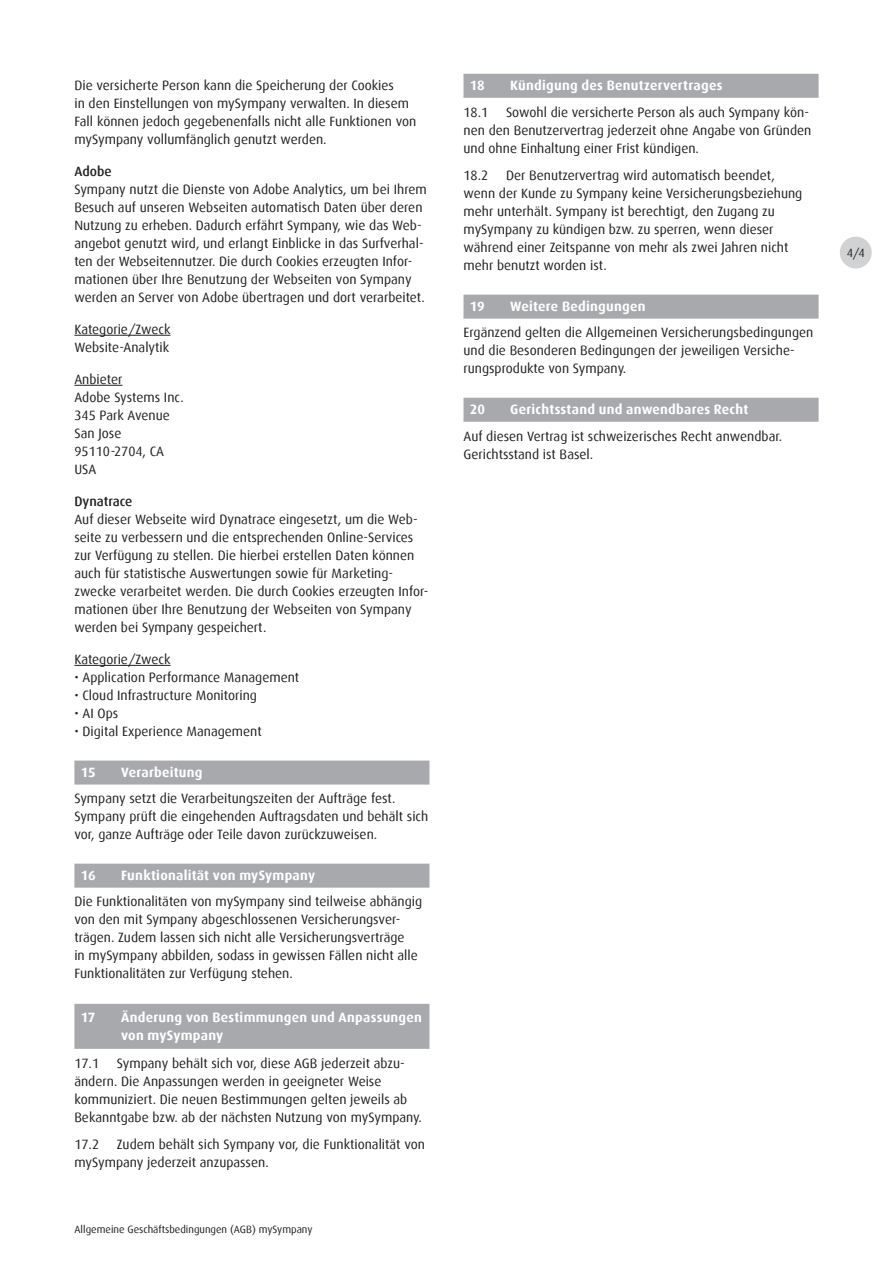
<style>
.page{position:relative;width:893px;height:1263px;background:#fff}
.page>*{position:absolute;margin:0;border:0;box-sizing:border-box;transform-origin:0 0}
.t1{font:13.5px/18px "Dax";color:#231f20}
.t2{font:700 13.5px/18px "Dax";letter-spacing:.02em;color:#fff}
.t3{font:500 13.5px "Dax";color:#231f20}
.t4{font:12px "Dax";color:#231f20}
.t5{font:10.5px "Dax";color:#231f20}
</style>
<div class="page">
<hr style="left:74px;top:335px;width:97px;height:1px;background:#231f20">
<hr style="left:74px;top:385px;width:48px;height:1px;background:#231f20">
<hr style="left:74px;top:665px;width:97px;height:1px;background:#231f20">
<div style="left:74px;top:760px;width:355px;height:24px;background:#a8a9ad"></div>
<div style="left:74px;top:864px;width:355px;height:24px;background:#a8a9ad"></div>
<div style="left:74px;top:1004px;width:355px;height:45px;background:#a8a9ad"></div>
<div style="left:463px;top:74px;width:356px;height:24px;background:#a8a9ad"></div>
<div style="left:463px;top:295px;width:356px;height:24px;background:#a8a9ad"></div>
<div style="left:463px;top:398px;width:356px;height:24px;background:#a8a9ad"></div>
<div style="left:840px;top:237px;width:32px;height:31px;background:#d1d2d4;border-radius:50%"></div>
<p class="t1" style="left:74px;top:77px;width:343px">Die versicherte Person kann die Speicherung der Cookies<br>in den Einstellungen von mySympany verwalten. In diesem Fall können jedoch gegebenenfalls nicht alle Funktionen von mySympany vollumfänglich genutzt werden.</p>
<p class="t3" style="left:74px;top:164px;width:39px">Adobe</p>
<p class="t1" style="left:74px;top:181px;width:354px">Sympany nutzt die Dienste von Adobe Analytics, um bei Ihrem Besuch auf unseren Webseiten automatisch Daten über deren Nutzung zu erheben. Dadurch erfährt Sympany, wie das Web&shy;angebot genutzt wird, und erlangt Einblicke in das Surfverhal&shy;ten der Webseitennutzer. Die durch Cookies erzeugten Infor&shy;mationen über Ihre Benutzung der Webseiten von Sympany werden an Server von Adobe übertragen und dort verarbeitet.</p>
<p class="t1" style="left:74px;top:321px;width:98px">Kategorie/Zweck<br>Website-Analytik</p>
<p class="t1" style="left:74px;top:371px;width:111px">Anbieter<br>Adobe Systems Inc.<br>345 Park Avenue<br>San Jose<br>95110-2704, CA<br>USA</p>
<p class="t3" style="left:74px;top:494px;width:59px">Dynatrace</p>
<p class="t1" style="left:74px;top:511px;width:356px">Auf dieser Webseite wird Dynatrace eingesetzt, um die Web&shy;seite zu verbessern und die entsprechenden Online-Services zur Verfügung zu stellen. Die hierbei erstellen Daten können auch für statistische Auswertungen sowie für Marketing&shy;zwecke verarbeitet werden. Die durch Cookies erzeugten Infor&shy;mationen über Ihre Benutzung der Webseiten von Sympany werden bei Sympany gespeichert.</p>
<p class="t1" style="left:74px;top:651px;width:98px">Kategorie/Zweck</p>
<p class="t1" style="left:74px;top:669px;width:226px">• Application Performance Management</p>
<p class="t1" style="left:74px;top:687px;width:184px">• Cloud Infrastructure Monitoring</p>
<p class="t1" style="left:74px;top:705px;width:45px">• AI Ops</p>
<p class="t1" style="left:74px;top:723px;width:189px">• Digital Experience Management</p>
<p class="t2" style="left:81px;top:763px;width:16px">15</p>
<p class="t2" style="left:121px;top:763px;width:83px">Verarbeitung</p>
<p class="t1" style="left:74px;top:790px;width:355px">Sympany setzt die Verarbeitungszeiten der Aufträge fest.<br>Sympany prüft die eingehenden Auftragsdaten und behält sich vor, ganze Aufträge oder Teile davon zurückzuweisen.</p>
<p class="t2" style="left:81px;top:866px;width:16px">16</p>
<p class="t2" style="left:121px;top:866px;width:195px">Funktionalität von mySympany</p>
<p class="t1" style="left:74px;top:893px;width:349px">Die Funktionalitäten von mySympany sind teilweise abhängig von den mit Sympany abgeschlossenen Versicherungsver&shy;trägen. Zudem lassen sich nicht alle Versicherungsverträge<br>in mySympany abbilden, sodass in gewissen Fällen nicht alle Funktionalitäten zur Verfügung stehen.</p>
<p class="t2" style="left:81px;top:1008px;width:16px">17</p>
<p class="t2" style="left:121px;top:1008px;width:302px">Änderung von Bestimmungen und Anpassungen von mySympany</p>
<p class="t1" style="left:74px;top:1054px;width:26px">17.1</p>
<p class="t1" style="left:74px;top:1054px;width:349px;text-indent:43px">Sympany behält sich vor, diese AGB jederzeit abzu&shy;ändern. Die Anpassungen werden in geeigneter Weise kommuniziert. Die neuen Bestimmungen gelten jeweils ab Bekanntgabe bzw. ab der nächsten Nutzung von mySympany.</p>
<p class="t1" style="left:74px;top:1136px;width:26px">17.2</p>
<p class="t1" style="left:74px;top:1136px;width:352px;text-indent:43px">Zudem behält sich Sympany vor, die Funktionalität von mySympany jederzeit anzupassen.</p>
<p class="t5" style="left:74px;top:1224px;width:240px">Allgemeine Geschäftsbedingungen (AGB) mySympany</p>
<p class="t2" style="left:470px;top:77px;width:16px">18</p>
<p class="t2" style="left:510px;top:77px;width:214px">Kündigung des Benutzervertrages</p>
<p class="t1" style="left:463px;top:103px;width:26px">18.1</p>
<p class="t1" style="left:463px;top:103px;width:349px;text-indent:43px">Sowohl die versicherte Person als auch Sympany kön&shy;nen den Benutzervertrag jederzeit ohne Angabe von Gründen und ohne Einhaltung einer Frist kündigen.</p>
<p class="t1" style="left:463px;top:167px;width:26px">18.2</p>
<p class="t1" style="left:463px;top:167px;width:340px;text-indent:43px">Der Benutzervertrag wird automatisch beendet, wenn der Kunde zu Sympany keine Versicherungsbeziehung mehr unterhält. Sympany ist berechtigt, den Zugang zu mySympany zu kündigen bzw. zu sperren, wenn dieser während einer Zeitspanne von mehr als zwei Jahren nicht mehr benutzt worden ist.</p>
<p class="t2" style="left:470px;top:297px;width:16px">19</p>
<p class="t2" style="left:510px;top:297px;width:137px">Weitere Bedingungen</p>
<p class="t1" style="left:463px;top:324px;width:351px">Ergänzend gelten die Allgemeinen Versicherungsbedingungen und die Besonderen Bedingungen der jeweiligen Versiche&shy;rungsprodukte von Sympany.</p>
<p class="t2" style="left:470px;top:400px;width:17px">20</p>
<p class="t2" style="left:510px;top:400px;width:240px">Gerichtsstand und anwendbares Recht</p>
<p class="t1" style="left:463px;top:427px;width:320px">Auf diesen Vertrag ist schweizerisches Recht anwendbar.<br>Gerichtsstand ist Basel.</p>
<p class="t4" style="left:847px;top:246px;width:20px">4/4</p>
</div>
